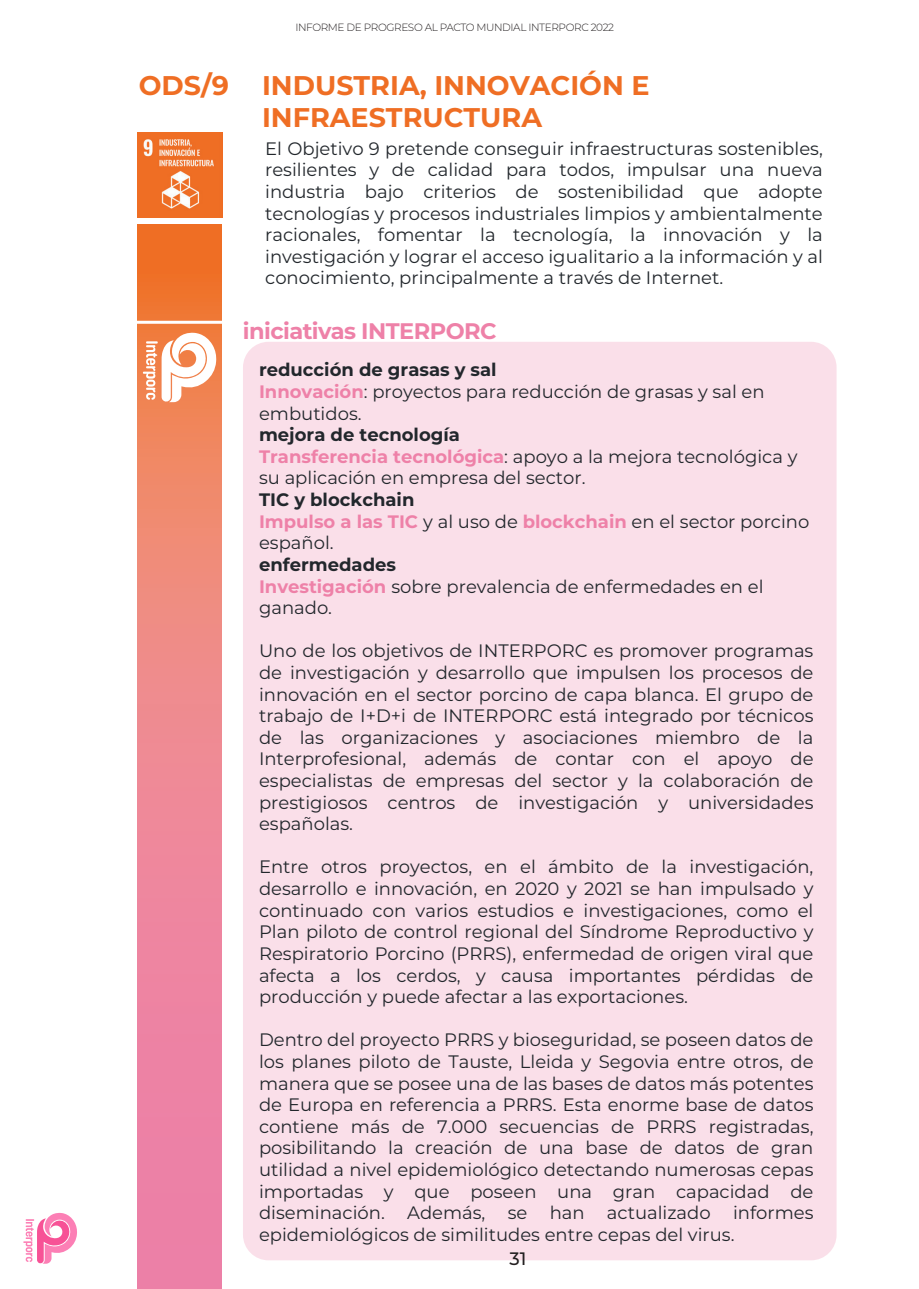
<style>
.page{position:relative;width:919px;height:1289px;background:#fff}
.page>*{position:absolute;margin:0;border:0;box-sizing:border-box;transform-origin:0 0}
.t1{font:700 27px/32.4px "Montserrat";color:#ef6e24;text-align:center}
.t2{font:700 22.5px "Montserrat";letter-spacing:-.025em;color:#ee81a8}
.t3{font:18px/21.6px "Montserrat";color:#22272c;text-align:justify}
.t4{font:500 18px "Montserrat";color:#231f20}
.t5{font:300 10.5px "Montserrat";letter-spacing:-.035em;color:#231f20}
.s1{font-weight:700}
.s2{font-weight:700;color:#ee81a8}
</style>
<div class="page">
<img style="left:137px;top:132px;width:85px;height:85px">
<div style="left:243px;top:342px;width:593px;height:918px;background:#fadfe9;border-radius:26px"></div>
<svg style="left:138px;top:225px;width:83px;height:1063px;background:#ee8486"></svg>
<svg style="left:143px;top:332px;width:74px;height:70px"></svg>
<hr style="left:119px;top:321px;width:111px;height:3px;background:#fff">
<svg style="left:23px;top:1212px;width:54px;height:51px"></svg>
<p class="t5" style="left:295px;top:20px;width:320px">INFORME DE PROGRESO AL PACTO MUNDIAL INTERPORC 2022</p>
<h1 class="t1" style="left:139px;top:68px;width:512px">ODS/9 INDUSTRIA, INNOVACIÓN E<br>INFRAESTRUCTURA</h1>
<p class="t3" style="left:265px;top:137px;width:559px">El Objetivo 9 pretende conseguir infraestructuras sostenibles, resilientes y de calidad para todos, impulsar una nueva industria bajo criterios de sostenibilidad que adopte tecnologías y procesos industriales limpios y ambientalmente racionales, fomentar la tecnología, la innovación y la investigación y lograr el acceso igualitario a la información y al conocimiento, principalmente a través de Internet.</p>
<p class="t2" style="left:243px;top:314px;width:255px">iniciativas INTERPORC</p>
<p class="t3" style="left:259px;top:358px;width:507px;text-align:left"><span class="s1">reducción de grasas y sal<br></span><span class="s2">Innovación</span>: proyectos para reducción de grasas y sal en embutidos.</p>
<p class="t3" style="left:259px;top:423px;width:540px;text-align:left"><span class="s1">mejora de tecnología<br></span><span class="s2">Transferencia tecnológica</span>: apoyo a la mejora tecnológica y su aplicación en empresa del sector.</p>
<p class="t3" style="left:259px;top:488px;width:552px;text-align:left"><span class="s1">TIC y blockchain<br></span><span class="s2">Impulso a las TIC</span> y al uso de <span class="s2">blockchain</span> en el sector porcino español.</p>
<p class="t3" style="left:259px;top:553px;width:506px;text-align:left"><span class="s1">enfermedades<br></span><span class="s2">Investigación</span> sobre prevalencia de enfermedades en el ganado.</p>
<p class="t3" style="left:259px;top:639px;width:556px">Uno de los objetivos de INTERPORC es promover programas de investigación y desarrollo que impulsen los procesos de innovación en el sector porcino de capa blanca. El grupo de trabajo de I+D+i de INTERPORC está integrado por técnicos de las organizaciones y asociaciones miembro de la Interprofesional, además de contar con el apoyo de especialistas de empresas del sector y la colaboración de prestigiosos centros de investigación y universidades españolas.</p>
<p class="t3" style="left:259px;top:855px;width:556px">Entre otros proyectos, en el ámbito de la investigación, desarrollo e innovación, en 2020 y 2021 se han impulsado y continuado con varios estudios e investigaciones, como el Plan piloto de control regional del Síndrome Reproductivo y Respiratorio Porcino (PRRS), enfermedad de origen viral que afecta a los cerdos, y causa importantes pérdidas de producción y puede afectar a las exportaciones.</p>
<p class="t3" style="left:259px;top:1028px;width:556px">Dentro del proyecto PRRS y bioseguridad, se poseen datos de los planes piloto de Tauste, Lleida y Segovia entre otros, de manera que se posee una de las bases de datos más potentes de Europa en referencia a PRRS. Esta enorme base de datos contiene más de 7.000 secuencias de PRRS registradas, posibilitando la creación de una base de datos de gran utilidad a nivel epidemiológico detectando numerosas cepas importadas y que poseen una gran capacidad de diseminación. Además, se han actualizado informes epidemiológicos de similitudes entre cepas del virus.</p>
<p class="t4" style="left:509px;top:1246px;width:18px">31</p>
</div>
